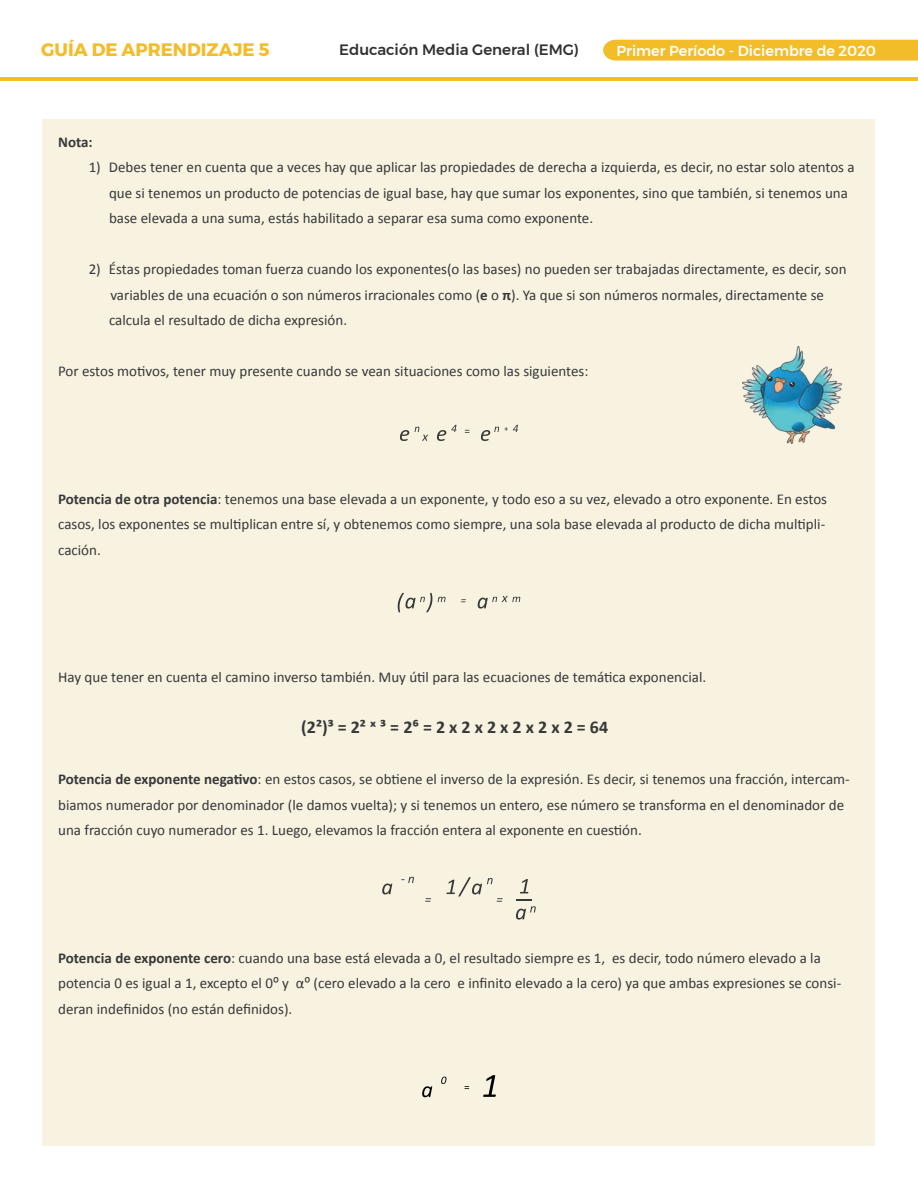
<style>
.page{position:relative;width:918px;height:1188px;background:#fff}
.page>*{position:absolute;margin:0;border:0;box-sizing:border-box;transform-origin:0 0}
.t1{font:700 18px "Calibri";color:#373838}
.t2{font:700 18px "Montserrat";color:#f5bc29}
.t3{font:15px/25.5px "Calibri";color:#373838}
.t4{font:500 15px "Montserrat";color:#313232}
.t5{font:700 15px "Calibri";color:#373838}
.t6{font:500 14.4px "Montserrat";color:#fff}
.s1{font-weight:700}
</style>
<div class="page">
<div style="left:42px;top:120px;width:833px;height:1026px;background:#f8f2e1"></div>
<div style="left:603px;top:40px;width:315px;height:21px;background:#f3bd2a"></div>
<hr style="left:0;top:78px;width:918px;height:3px;background:#f3bd2a">
<img style="left:743px;top:347px;width:99px;height:97px">
<svg style="left:400px;top:430px;width:9px;height:11px"></svg>
<svg style="left:437px;top:425px;width:20px;height:16px"></svg>
<svg style="left:415px;top:427px;width:13px;height:14px"></svg>
<svg style="left:481px;top:425px;width:37px;height:16px"></svg>
<svg style="left:438px;top:597px;width:8px;height:5px"></svg>
<svg style="left:478px;top:596px;width:42px;height:13px"></svg>
<svg style="left:461px;top:599px;width:5px;height:3px"></svg>
<svg style="left:398px;top:593px;width:34px;height:19px"></svg>
<svg style="left:382px;top:884px;width:10px;height:10px"></svg>
<svg style="left:401px;top:877px;width:13px;height:6px"></svg>
<svg style="left:516px;top:906px;width:20px;height:14px"></svg>
<svg style="left:425px;top:898px;width:6px;height:4px"></svg>
<svg style="left:520px;top:879px;width:8px;height:14px"></svg>
<svg style="left:446px;top:877px;width:57px;height:25px"></svg>
<svg style="left:517px;top:899px;width:15px;height:1px"></svg>
<svg style="left:422px;top:1086px;width:10px;height:11px"></svg>
<svg style="left:441px;top:1077px;width:5px;height:7px"></svg>
<svg style="left:483px;top:1075px;width:13px;height:22px"></svg>
<p class="t2" style="left:41px;top:39px;width:230px">GUÍA DE APRENDIZAJE 5</p>
<p class="t4" style="left:339px;top:43px;width:241px">Educación Media General (EMG)</p>
<p class="t6" style="left:616px;top:45px;width:261px">Primer Período - Diciembre de 2020</p>
<p class="t5" style="left:58px;top:132px;width:36px">Nota:</p>
<p class="t3" style="left:109px;top:155px;width:747px;text-indent:-20px">1) Debes tener en cuenta que a veces hay que aplicar las propiedades de derecha a izquierda, es decir, no estar solo atentos a que si tenemos un producto de potencias de igual base, hay que sumar los exponentes, sino que también, si tenemos una base elevada a una suma, estás habilitado a separar esa suma como exponente.</p>
<p class="t3" style="left:109px;top:257px;width:739px;text-indent:-20px">2) Éstas propiedades toman fuerza cuando los exponentes(o las bases) no pueden ser trabajadas directamente, es decir, son variables de una ecuación o son números irracionales como (<span class="s1">e</span> o <span class="s1">π</span>). Ya que si son números normales, directamente se calcula el resultado de dicha expresión.</p>
<p class="t3" style="left:58px;top:359px;width:532px">Por estos motivos, tener muy presente cuando se vean situaciones como las siguientes:</p>
<p class="t3" style="left:58px;top:486px;width:771px"><span class="s1">Potencia de otra potencia</span>: tenemos una base elevada a un exponente, y todo eso a su vez, elevado a otro exponente. En estos casos, los exponentes se multiplican entre sí, y obtenemos como siempre, una sola base elevada al producto de dicha multipli&shy;cación.</p>
<p class="t3" style="left:58px;top:665px;width:650px">Hay que tener en cuenta el camino inverso también. Muy útil para las ecuaciones de temática exponencial.</p>
<p class="t1" style="left:301px;top:719px;width:308px">(2²)³ = 2² x ³ = 2⁶ = 2 x 2 x 2 x 2 x 2 x 2 = 64</p>
<p class="t3" style="left:58px;top:767px;width:793px"><span class="s1">Potencia de exponente negativo</span>: en estos casos, se obtiene el inverso de la expresión. Es decir, si tenemos una fracción, intercam&shy;biamos numerador por denominador (le damos vuelta); y si tenemos un entero, ese número se transforma en el denominador de una fracción cuyo numerador es 1. Luego, elevamos la fracción entera al exponente en cuestión.</p>
<p class="t3" style="left:58px;top:945px;width:785px"><span class="s1">Potencia de exponente cero</span>: cuando una base está elevada a 0, el resultado siempre es 1, es decir, todo número elevado a la potencia 0 es igual a 1, excepto el 0⁰ y α⁰ (cero elevado a la cero e infinito elevado a la cero) ya que ambas expresiones se consi&shy;deran indefinidos (no están definidos).</p>
</div>
